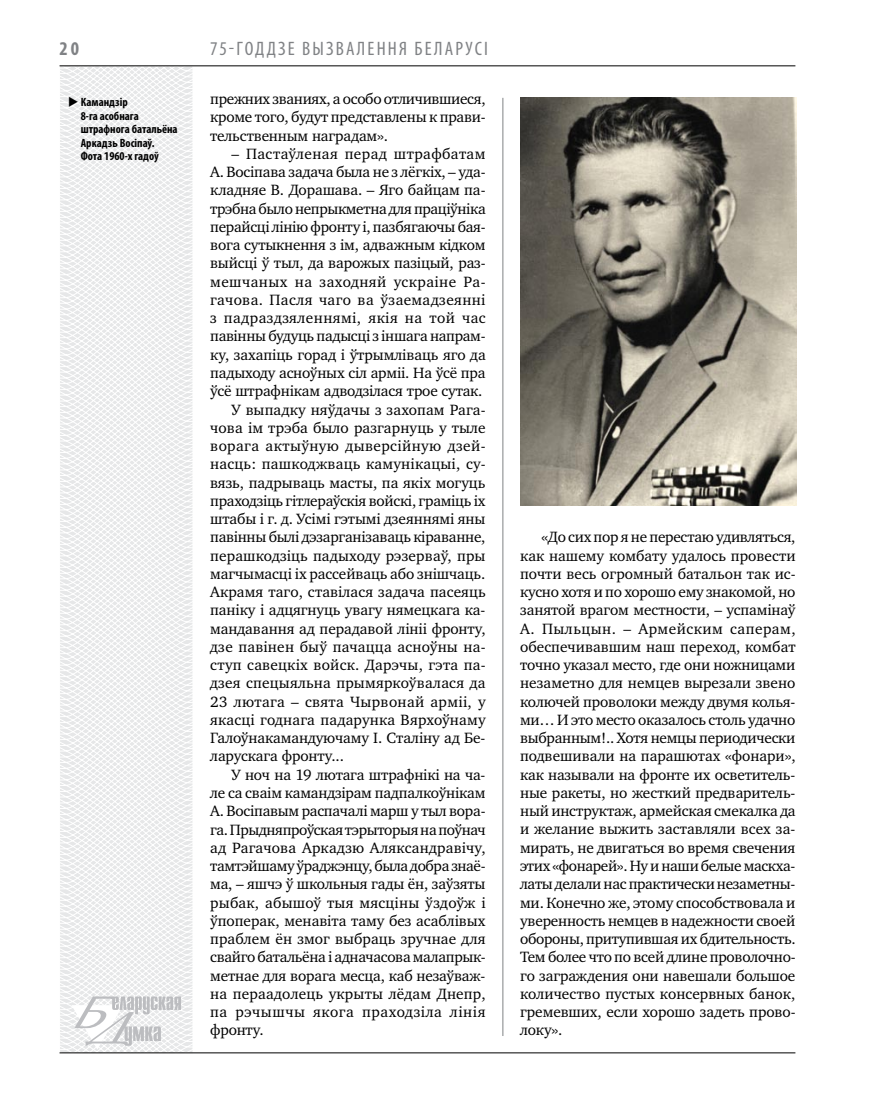
<style>
.page{position:relative;width:872px;height:1106px;background:#fff}
.page>*{position:absolute;margin:0;border:0;box-sizing:border-box;transform-origin:0 0}
.t1{font:condensed 19.5px "Myriad Pro";letter-spacing:.11em;color:#808285}
.t2{font:700 condensed 19.5px "Myriad Pro";color:#808285}
.t3{font:15.3px/18.3px "Charter C";letter-spacing:-.005em;color:#000;text-align:justify}
.t4{font:15.3px "Charter C";letter-spacing:-.025em;color:#000}
.t5{font:15.3px "Charter C";letter-spacing:.015em;color:#000}
.t6{font:15.3px "Charter C";letter-spacing:.02em;color:#000}
.t7{font:15.3px "Charter C";letter-spacing:.03em;color:#000}
.t8{font:15.3px "Charter C";letter-spacing:.025em;color:#000}
.t9{font:15.3px "Charter C";letter-spacing:.04em;color:#000}
.t10{font:700 condensed 12px/13.5px "Myriad Pro";color:#000}
</style>
<div class="page">
<svg style="left:59px;top:65px;width:192px;height:989px"></svg>
<hr style="left:502px;top:98px;width:1px;height:938px;background:#808285">
<hr style="left:60px;top:1052px;width:735px;height:1px;background:#000">
<svg style="left:71px;top:996px;width:110px;height:53px"></svg>
<hr style="left:60px;top:65px;width:735px;height:1px;background:#000">
<img style="left:520px;top:97px;width:276px;height:409px">
<p class="t2" style="left:60px;top:37px;width:21px">20</p>
<p class="t10" style="left:81px;top:95px;width:98px;text-indent:-13px">◆ Камандзip<br>8-га асобнага штрафнога батальёна<br>Аркадзь Восiпаў.<br>Фота 1960-х гадоў</p>
<p class="t1" style="left:210px;top:37px;width:279px">75-годдзе вызвалення Беларусі</p>
<p class="t3" style="left:210px;top:90px;width:277px">прежних званиях, а особо отличившиеся, кроме того, будут представлены к прави&shy;тельственным наградам».</p>
<p class="t8" style="left:231px;top:145px;width:255px">– Пастаўленая перад штрафбатам</p>
<p class="t3" style="left:210px;top:163px;width:277px">А. Восіпава задача была не з лёгкіх, – уда-</p>
<p class="t3" style="left:210px;top:181px;width:277px">кладняе В. Дорашава. – Яго байцам па-</p>
<p class="t4" style="left:210px;top:200px;width:277px">трэбна было непрыкметна для праціўніка</p>
<p class="t3" style="left:210px;top:218px;width:277px">перайсці лінію фронту і, пазбягаючы бая-</p>
<p class="t3" style="left:210px;top:236px;width:277px">вога сутыкнення з ім, адважным кідком</p>
<p class="t3" style="left:210px;top:254px;width:277px">выйсці ў тыл, да варожых пазіцый, раз-</p>
<p class="t7" style="left:210px;top:273px;width:277px">мешчаных на заходняй ускраіне Ра-</p>
<p class="t6" style="left:210px;top:291px;width:277px">гачова. Пасля чаго ва ўзаемадзеянні</p>
<p class="t7" style="left:210px;top:309px;width:277px">з падраздзяленнямі, якія на той час</p>
<p class="t3" style="left:210px;top:327px;width:277px">павінны будуць падысці з іншага напрам-</p>
<p class="t3" style="left:210px;top:345px;width:277px">ку, захапіць горад і ўтрымліваць яго да</p>
<p class="t3" style="left:210px;top:364px;width:277px">падыходу асноўных сіл арміі. На ўсё пра</p>
<p class="t3" style="left:210px;top:382px;width:274px">ўсё штрафнікам адводзілася трое сутак.</p>
<p class="t3" style="left:231px;top:400px;width:256px">У выпадку няўдачы з захопам Рага-</p>
<p class="t3" style="left:210px;top:418px;width:277px">чова ім трэба было разгарнуць у тыле</p>
<p class="t8" style="left:210px;top:437px;width:277px">ворага актыўную дыверсійную дзей-</p>
<p class="t5" style="left:210px;top:455px;width:277px">насць: пашкоджваць камунікацыі, су-</p>
<p class="t3" style="left:210px;top:473px;width:277px">вязь, падрываць масты, па якіх могуць</p>
<p class="t3" style="left:210px;top:491px;width:277px">праходзіць гітлераўскія войскі, граміць іх</p>
<p class="t3" style="left:210px;top:510px;width:277px">штабы і г. д. Усімі гэтымі дзеяннямі яны</p>
<p class="t3" style="left:210px;top:528px;width:277px">павінны былі дэзарганізаваць кіраванне,</p>
<p class="t3" style="left:210px;top:546px;width:277px">перашкодзіць падыходу рэзерваў, пры</p>
<p class="t3" style="left:210px;top:564px;width:277px">магчымасці іх рассейваць або знішчаць.</p>
<p class="t3" style="left:210px;top:583px;width:277px">Акрамя таго, ставілася задача пасеяць</p>
<p class="t3" style="left:210px;top:601px;width:277px">паніку і адцягнуць увагу нямецкага ка-</p>
<p class="t3" style="left:210px;top:619px;width:277px">мандавання ад перадавой лініі фронту,</p>
<p class="t5" style="left:210px;top:638px;width:277px">дзе павінен быў пачацца асноўны на-</p>
<p class="t5" style="left:210px;top:656px;width:275px">ступ савецкіх войск. Дарэчы, гэта па-</p>
<p class="t3" style="left:210px;top:674px;width:277px">дзея спецыяльна прымяркоўвалася да</p>
<p class="t6" style="left:210px;top:693px;width:277px">23 лютага – свята Чырвонай арміі, у</p>
<p class="t3" style="left:210px;top:710px;width:277px">якасці годнага падарунка Вярхоўнаму</p>
<p class="t3" style="left:210px;top:729px;width:277px">Галоўнакамандуючаму І. Сталіну ад Бе-</p>
<p class="t3" style="left:210px;top:747px;width:135px">ларускага фронту...</p>
<p class="t3" style="left:231px;top:765px;width:255px">У ноч на 19 лютага штрафнікі на ча-</p>
<p class="t3" style="left:210px;top:783px;width:277px">ле са сваім камандзірам падпалкоўнікам</p>
<p class="t3" style="left:210px;top:802px;width:277px">А. Восіпавым распачалі марш у тыл вора-</p>
<p class="t4" style="left:210px;top:821px;width:277px">га. Прыдняпроўская тэрыторыя на поўнач</p>
<p class="t3" style="left:210px;top:838px;width:277px">ад Рагачова Аркадзю Аляксандравічу,</p>
<p class="t4" style="left:210px;top:857px;width:277px">тамтэйшаму ўраджэнцу, была добра знаё-</p>
<p class="t3" style="left:210px;top:875px;width:277px">ма, – яшчэ ў школьныя гады ён, заўзяты</p>
<p class="t5" style="left:210px;top:894px;width:277px">рыбак, абышоў тыя мясціны ўздоўж і</p>
<p class="t3" style="left:210px;top:911px;width:277px">ўпоперак, менавіта таму без асаблівых</p>
<p class="t3" style="left:210px;top:930px;width:277px">праблем ён змог выбраць зручнае для</p>
<p class="t4" style="left:210px;top:948px;width:277px">свайго батальёна і адначасова малапрык-</p>
<p class="t3" style="left:210px;top:966px;width:275px">метнае для ворага месца, каб незаўваж-</p>
<p class="t3" style="left:210px;top:984px;width:277px">на пераадолець укрыты лёдам Днепр,</p>
<p class="t9" style="left:210px;top:1003px;width:277px">па рэчышчы якога праходзіла лінія</p>
<p class="t3" style="left:210px;top:1021px;width:55px">фронту.</p>
<p class="t3" style="left:520px;top:528px;width:277px;text-indent:21px">«До сих пор я не перестаю удивляться, как нашему комбату удалось провести почти весь огромный батальон так ис&shy;кусно хотя и по хорошо ему знакомой, но занятой врагом местности, – успамінаў А. Пыльцын. – Армейским саперам, обеспечивавшим наш переход, комбат точно указал место, где они ножницами незаметно для немцев вырезали звено колючей проволоки между двумя колья&shy;ми… И это место оказалось столь удачно выбранным!.. Хотя немцы периодически подвешивали на парашютах «фонари», как называли на фронте их осветитель&shy;ные ракеты, но жесткий предваритель&shy;ный инструктаж, армейская смекалка да и желание выжить заставляли всех за&shy;мирать, не двигаться во время свечения этих «фонарей». Ну и наши белые маскха&shy;латы делали нас практически незаметны&shy;ми. Конечно же, этому способствовала и уверенность немцев в надежности своей обороны, притупившая их бдительность.<br>Тем более что по всей длине проволочно&shy;го заграждения они навешали большое количество пустых консервных банок, гремевших, если хорошо задеть прово&shy;локу».</p>
</div>
